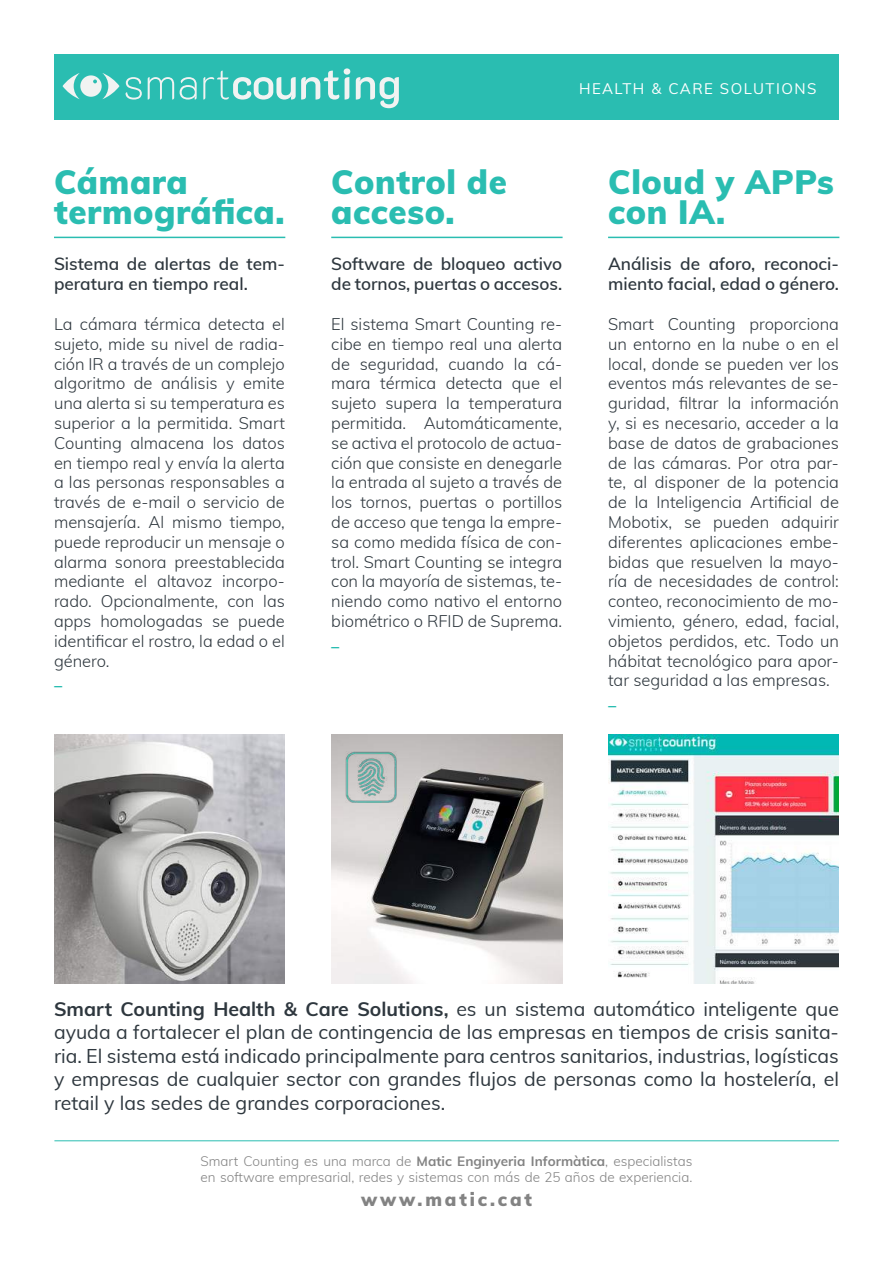
<style>
.page{position:relative;width:893px;height:1263px;background:#fff}
.page>*{position:absolute;margin:0;border:0;box-sizing:border-box;transform-origin:0 0}
.t1{font:900 33px/30px "Muli";letter-spacing:.02em;color:#2abdb1}
.t2{font:19.5px/23.4px "Muli";color:#2e373e;text-align:justify}
.t3{font:900 18px "Muli";letter-spacing:.16em;color:#838383}
.t4{font:600 17.25px/20.7px "Muli";color:#2e373e}
.t5{font:300 16.5px/19.8px "Muli";color:#2e373e;text-align:justify}
.t6{font:700 16.5px "Muli";color:#2abdb1}
.t7{font:15px "Muli";letter-spacing:.1em;color:#fff}
.t8{font:300 13.5px/16.2px "Muli";color:#838383}
.s1{font-weight:700}
</style>
<div class="page">
<div style="left:54px;top:54px;width:785px;height:66px;background:#2abdb1"></div>
<hr style="left:54px;top:237px;width:231px;height:1px;background:#2abdb1">
<hr style="left:331px;top:237px;width:232px;height:1px;background:#2abdb1">
<hr style="left:608px;top:237px;width:231px;height:1px;background:#2abdb1">
<img style="left:54px;top:735px;width:231px;height:249px">
<img style="left:331px;top:735px;width:231px;height:249px">
<img style="left:608px;top:735px;width:231px;height:249px">
<hr style="left:54px;top:1140px;width:785px;height:1px;background:#2abdb1">
<img style="left:345px;top:752px;width:51px;height:51px">
<svg style="left:126px;top:77px;width:16px;height:23px"></svg>
<svg style="left:148px;top:77px;width:26px;height:23px"></svg>
<svg style="left:180px;top:77px;width:17px;height:23px"></svg>
<svg style="left:203px;top:68px;width:147px;height:32px"></svg>
<svg style="left:356px;top:77px;width:43px;height:31px"></svg>
<svg style="left:63px;top:73px;width:57px;height:26px"></svg>
<h1 class="t1" style="left:54px;top:166px;width:232px">Cámara termográfica.</h1>
<p class="t4" style="left:54px;top:252px;width:232px">Sistema de alertas de tem&shy;peratura en tiempo real.</p>
<p class="t5" style="left:54px;top:313px;width:232px">La cámara térmica detecta el sujeto, mide su nivel de radia&shy;ción IR a través de un complejo algoritmo de análisis y emite una alerta si su temperatura es superior a la permitida. Smart Counting almacena los datos en tiempo real y envía la alerta a las personas responsables a través de e-mail o servicio de mensajería. Al mismo tiempo, puede reproducir un mensaje o alarma sonora preestablecida mediante el altavoz incorpo&shy;rado. Opcionalmente, con las apps homologadas se puede identificar el rostro, la edad o el género.</p>
<p class="t6" style="left:54px;top:668px;width:10px">_</p>
<p class="t7" style="left:579px;top:77px;width:239px">HEALTH &amp; CARE SOLUTIONS</p>
<h1 class="t1" style="left:331px;top:166px;width:177px">Control de acceso.</h1>
<p class="t4" style="left:331px;top:252px;width:232px">Software de bloqueo activo de tornos, puertas o accesos.</p>
<p class="t5" style="left:331px;top:313px;width:232px">El sistema Smart Counting re&shy;cibe en tiempo real una alerta de seguridad, cuando la cá&shy;mara térmica detecta que el sujeto supera la temperatura permitida. Automáticamente, se activa el protocolo de actua&shy;ción que consiste en denegarle la entrada al sujeto a través de los tornos, puertas o portillos de acceso que tenga la empre&shy;sa como medida física de con&shy;trol. Smart Counting se integra con la mayoría de sistemas, te&shy;niendo como nativo el entorno biométrico o RFID de Suprema.</p>
<p class="t6" style="left:331px;top:629px;width:10px">_</p>
<h1 class="t1" style="left:608px;top:166px;width:227px">Cloud y APPs con IA.</h1>
<p class="t4" style="left:608px;top:252px;width:232px">Análisis de aforo, reconoci&shy;miento facial, edad o género.</p>
<p class="t5" style="left:608px;top:313px;width:232px">Smart Counting proporciona un entorno en la nube o en el local, donde se pueden ver los eventos más relevantes de se&shy;guridad, filtrar la información y, si es necesario, acceder a la base de datos de grabaciones de las cámaras. Por otra par&shy;te, al disponer de la potencia de la Inteligencia Artificial de Mobotix, se pueden adquirir diferentes aplicaciones embe&shy;bidas que resuelven la mayo&shy;ría de necesidades de control: conteo, reconocimiento de mo&shy;vimiento, género, edad, facial, objetos perdidos, etc. Todo un hábitat tecnológico para apor&shy;tar seguridad a las empresas.</p>
<p class="t6" style="left:608px;top:688px;width:10px">_</p>
<p class="t2" style="left:54px;top:996px;width:786px"><span class="s1">Smart Counting Health &amp; Care Solutions,</span> es un sistema automático inteligente que ayuda a fortalecer el plan de contingencia de las empresas en tiempos de crisis sanita&shy;ria. El sistema está indicado principalmente para centros sanitarios, industrias, logísticas y empresas de cualquier sector con grandes flujos de personas como la hostelería, el retail y las sedes de grandes corporaciones.</p>
<p class="t8" style="left:201px;top:1152px;width:493px">Smart Counting es una marca de <span class="s1">Matic Enginyeria Informàtica</span>, especialistas en software empresarial, redes y sistemas con más de 25 años de experiencia.</p>
<p class="t3" style="left:361px;top:1186px;width:172px">www.matic.cat</p>
</div>
